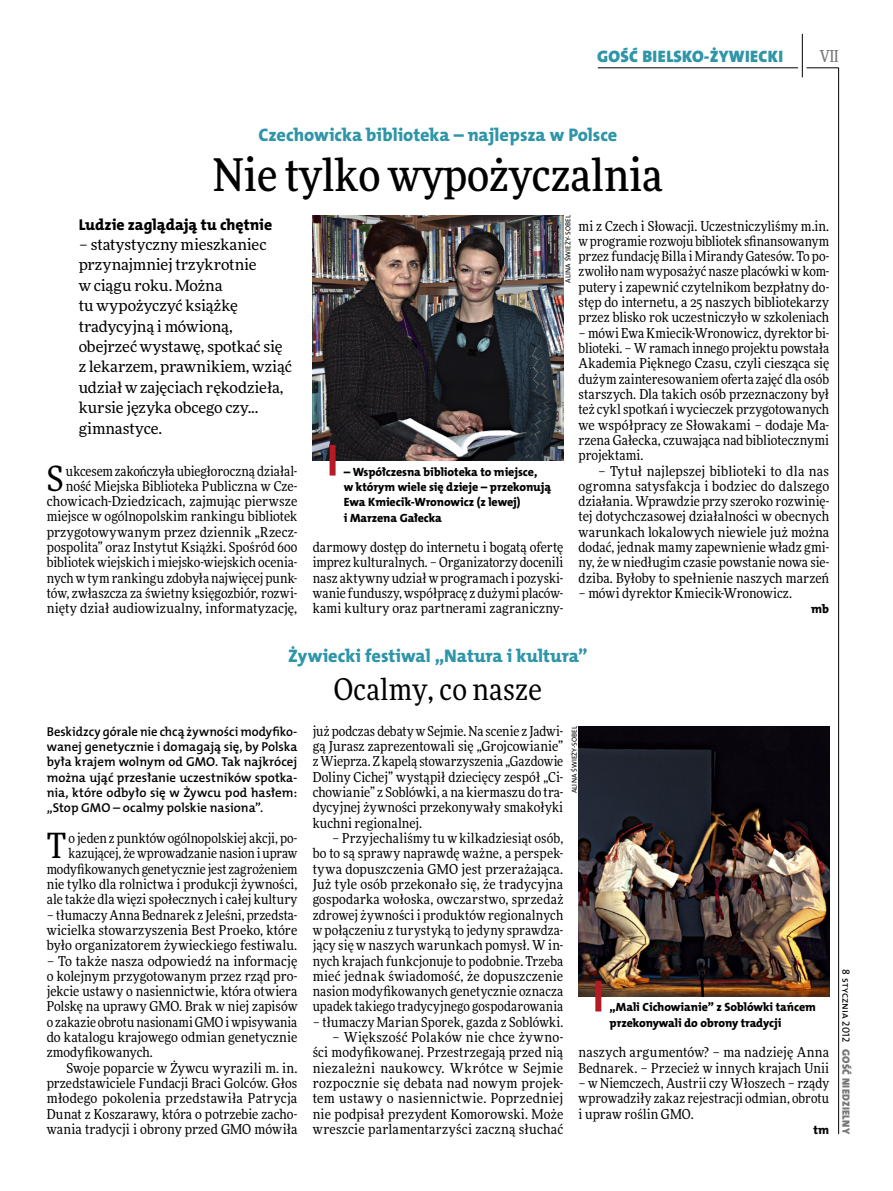
<style>
.page{position:relative;width:893px;height:1191px;background:#fff}
.page>*{position:absolute;margin:0;border:0;box-sizing:border-box;transform-origin:0 0}
.t1{font:500 45px "Freeday Narrow";color:#000}
.t2{font:34.8px "Freeday Narrow News";color:#000}
.t3{font:30px "Freeday Narrow News";letter-spacing:.01em;color:#000}
.t4{font:18.3px "The Mix HP8 Ex Bld";letter-spacing:-.005em;color:#2f95a8}
.t5{font:16.65px "The Mix HP9 Blk";letter-spacing:.02em;color:#2f95a8}
.t6{font:500 16.5px "Freeday Narrow";color:#777778;scale:.9 1}
.t7{font:15.75px "The Mix HP8 Ex Bld";color:#000}
.t8{font:15.45px/20.4px "Freeday News";letter-spacing:-.005em;color:#000}
.t9{font:13.65px/15.3px "Freeday Narrow News";letter-spacing:.005em;color:#000;text-align:justify}
.t10{font:12.9px/15.3px "The Mix HP6 Se Bld";color:#000;text-align:justify}
.t11{font:12.3px "The Mix HP8 Ex Bld";color:#000}
.t12{font:12px/15.3px "The Mix HP8 Ex Bld";letter-spacing:-.005em;color:#000}
.t13{font:10.5px "The Mix HP9 Blk";letter-spacing:.025em;color:#777778}
.t14{font:10.5px "The Mix HP5 Plain";color:#000}
.t15{font:7.2px "The Mix HP5 Plain";letter-spacing:.01em;color:#000}
</style>
<div class="page">
<hr style="left:838px;top:68px;width:1px;height:1066px;background:#000">
<hr style="left:802px;top:34px;width:1px;height:43px;background:#000">
<hr style="left:806px;top:68px;width:33px;height:1px;background:#000">
<hr style="left:598px;top:68px;width:200px;height:1px;background:#000">
<img style="left:313px;top:215px;width:251px;height:245px">
<img style="left:579px;top:726px;width:250px;height:270px">
<div style="left:330px;top:445px;width:6px;height:30px;background:#b51b24"></div>
<div style="left:595px;top:981px;width:6px;height:30px;background:#b51b24"></div>
<p class="t5" style="left:597px;top:46px;width:187px">GOŚĆ BIELSKO-ŻYWIECKI</p>
<p class="t6" style="left:820px;top:46px;width:22px">VII</p>
<h3 class="t4" style="left:259px;top:123px;width:360px">Czechowicka biblioteka – najlepsza w Polsce</h3>
<h1 class="t1" style="left:213px;top:147px;width:451px">Nie tylko wypożyczalnia</h1>
<p class="t7" style="left:79px;top:214px;width:195px">Ludzie zaglądają tu chętnie</p>
<p class="t8" style="left:79px;top:234px;width:215px">– statystyczny mieszkaniec przynajmniej trzykrotnie<br>w ciągu roku. Można<br>tu wypożyczyć książkę tradycyjną i mówioną, obejrzeć wystawę, spotkać się z lekarzem, prawnikiem, wziąć udział w zajęciach rękodzieła, kursie języka obcego czy... gimnastyce.</p>
<p class="t9" style="left:47px;top:463px;width:252px;text-align:right">ukcesem zakończyła ubiegłoroczną działal&shy;ność Miejska Biblioteka Publiczna w Cze&shy;chowicach-Dziedzicach, zajmując pierwsze miejsce w ogólnopolskim rankingu bibliotek przygotowywanym przez dziennik „Rzecz&shy;pospolita” oraz Instytut Książki. Spośród 600 bibliotek wiejskich i miejsko-wiejskich ocenia&shy;nych w tym rankingu zdobyła najwięcej punk&shy;tów, zwłaszcza za świetny księgozbiór, rozwi&shy;nięty dział audiowizualny, informatyzację,</p>
<h2 class="t2" style="left:47px;top:457px;width:18px">S</h2>
<p class="t15" style="left:563px;top:282px;width:69px;rotate:-90deg">Alina Świeży-Sobel</p>
<p class="t9" style="left:579px;top:218px;width:252px">mi z Czech i Słowacji. Uczestniczyliśmy m.in. w programie rozwoju bibliotek sfinansowanym przez fundację Billa i Mirandy Gatesów. To po&shy;zwoliło nam wyposażyć nasze placówki w kom&shy;putery i zapewnić czytelnikom bezpłatny do&shy;stęp do internetu, a 25 naszych bibliotekarzy przez blisko rok uczestniczyło w szkoleniach</p>
<p class="t9" style="left:579px;top:325px;width:252px">– mówi Ewa Kmiecik-Wronowicz, dyrektor bi&shy;blioteki. – W ramach innego projektu powstała Akademia Pięknego Czasu, czyli ciesząca się dużym zainteresowaniem oferta zajęć dla osób starszych. Dla takich osób przeznaczony był też cykl spotkań i wycieczek przygotowanych we współpracy ze Słowakami – dodaje Ma&shy;rzena Gałecka, czuwająca nad bibliotecznymi projektami.</p>
<p class="t9" style="left:579px;top:463px;width:252px;text-indent:20px">– Tytuł najlepszej biblioteki to dla nas ogromna satysfakcja i bodziec do dalszego działania. Wprawdzie przy szeroko rozwinię&shy;tej dotychczasowej działalności w obecnych warunkach lokalowych niewiele już można dodać, jednak mamy zapewnienie władz gmi&shy;ny, że w niedługim czasie powstanie nowa sie&shy;dziba. Byłoby to spełnienie naszych marzeń</p>
<p class="t9" style="left:579px;top:585px;width:215px">– mówi dyrektor Kmiecik-Wronowicz.</p>
<p class="t11" style="left:811px;top:601px;width:19px">mb</p>
<p class="t12" style="left:344px;top:464px;width:209px">– Współczesna biblioteka to miejsce,<br>w którym wiele się dzieje – przekonują<br>Ewa Kmiecik-Wronowicz (z lewej)<br>i Marzena Gałecka</p>
<p class="t9" style="left:313px;top:539px;width:252px">darmowy dostęp do internetu i bogatą ofertę imprez kulturalnych. – Organizatorzy docenili nasz aktywny udział w programach i pozyski&shy;wanie funduszy, współpracę z dużymi placów&shy;kami kultury oraz partnerami zagraniczny-</p>
<h3 class="t4" style="left:288px;top:643px;width:301px">Żywiecki festiwal „Natura i kultura”</h3>
<h3 class="t3" style="left:334px;top:671px;width:210px">Ocalmy, co nasze</h3>
<p class="t10" style="left:47px;top:724px;width:252px">Beskidzcy górale nie chcą żywności modyfiko&shy;wanej genetycznie i domagają się, by Polska była krajem wolnym od GMO. Tak najkrócej można ująć przesłanie uczestników spotka&shy;nia, które odbyło się w Żywcu pod hasłem: „Stop GMO – ocalmy polskie nasiona”.</p>
<h2 class="t2" style="left:47px;top:824px;width:21px">T</h2>
<p class="t9" style="left:47px;top:830px;width:252px;text-align:right">o jeden z punktów ogólnopolskiej akcji, po&shy;kazującej, że wprowadzanie nasion i upraw modyfikowanych genetycznie jest zagrożeniem nie tylko dla rolnictwa i produkcji żywności, ale także dla więzi społecznych i całej kultury</p>
<p class="t9" style="left:47px;top:907px;width:252px">– tłumaczy Anna Bednarek z Jeleśni, przedsta&shy;wicielka stowarzyszenia Best Proeko, które było organizatorem żywieckiego festiwalu.</p>
<p class="t9" style="left:47px;top:953px;width:252px">– To także nasza odpowiedź na informację o kolejnym przygotowanym przez rząd pro&shy;jekcie ustawy o nasiennictwie, która otwiera Polskę na uprawy GMO. Brak w niej zapisów o zakazie obrotu nasionami GMO i wpisywania do katalogu krajowego odmian genetycznie zmodyfikowanych.</p>
<p class="t9" style="left:47px;top:1060px;width:252px;text-indent:20px">Swoje poparcie w Żywcu wyrazili m. in. przedstawiciele Fundacji Braci Golców. Głos młodego pokolenia przedstawiła Patrycja Dunat z Koszarawy, która o potrzebie zacho&shy;wania tradycji i obrony przed GMO mówiła</p>
<p class="t9" style="left:313px;top:723px;width:252px">już podczas debaty w Sejmie. Na scenie z Jadwi&shy;gą Jurasz zaprezentowali się „Grojcowianie” z Wieprza. Z kapelą stowarzyszenia „Gazdowie Doliny Cichej” wystąpił dziecięcy zespół „Ci&shy;chowianie” z Soblówki, a na kiermaszu do tra&shy;dycyjnej żywności przekonywały smakołyki kuchni regionalnej.</p>
<p class="t9" style="left:313px;top:830px;width:252px;text-indent:20px">– Przyjechaliśmy tu w kilkadziesiąt osób, bo to są sprawy naprawdę ważne, a perspek&shy;tywa dopuszczenia GMO jest przerażająca.<br>Już tyle osób przekonało się, że tradycyjna gospodarka wołoska, owczarstwo, sprzedaż zdrowej żywności i produktów regionalnych w połączeniu z turystyką to jedyny sprawdza&shy;jący się w naszych warunkach pomysł. W in&shy;nych krajach funkcjonuje to podobnie. Trzeba mieć jednak świadomość, że dopuszczenie nasion modyfikowanych genetycznie oznacza upadek takiego tradycyjnego gospodarowania</p>
<p class="t9" style="left:313px;top:1014px;width:252px">– tłumaczy Marian Sporek, gazda z Soblówki.</p>
<p class="t9" style="left:313px;top:1029px;width:252px;text-indent:20px">– Większość Polaków nie chce żywno&shy;ści modyfikowanej. Przestrzegają przed nią niezależni naukowcy. Wkrótce w Sejmie rozpocznie się debata nad nowym projek&shy;tem ustawy o nasiennictwie. Poprzedniej nie podpisał prezydent Komorowski. Może wreszcie parlamentarzyści zaczną słuchać</p>
<p class="t15" style="left:570px;top:793px;width:69px;rotate:-90deg">Alina Świeży-Sobel</p>
<p class="t12" style="left:610px;top:1000px;width:208px">„Mali Cichowianie” z Soblówki tańcem przekonywali do obrony tradycji</p>
<p class="t9" style="left:579px;top:1044px;width:252px">naszych argumentów? – ma nadzieję Anna<br>Bednarek. – Przecież w innych krajach Unii</p>
<p class="t9" style="left:579px;top:1075px;width:252px">– w Niemczech, Austrii czy Włoszech – rządy wprowadziły zakaz rejestracji odmian, obrotu i upraw roślin GMO.</p>
<p class="t11" style="left:813px;top:1122px;width:17px">tm</p>
<p class="t14" style="left:853px;top:969px;width:74px;rotate:90deg">8 stycznia 2012</p>
<p class="t13" style="left:853px;top:1049px;width:86px;rotate:90deg">GOŚĆ NIEDZIELNY</p>
</div>
